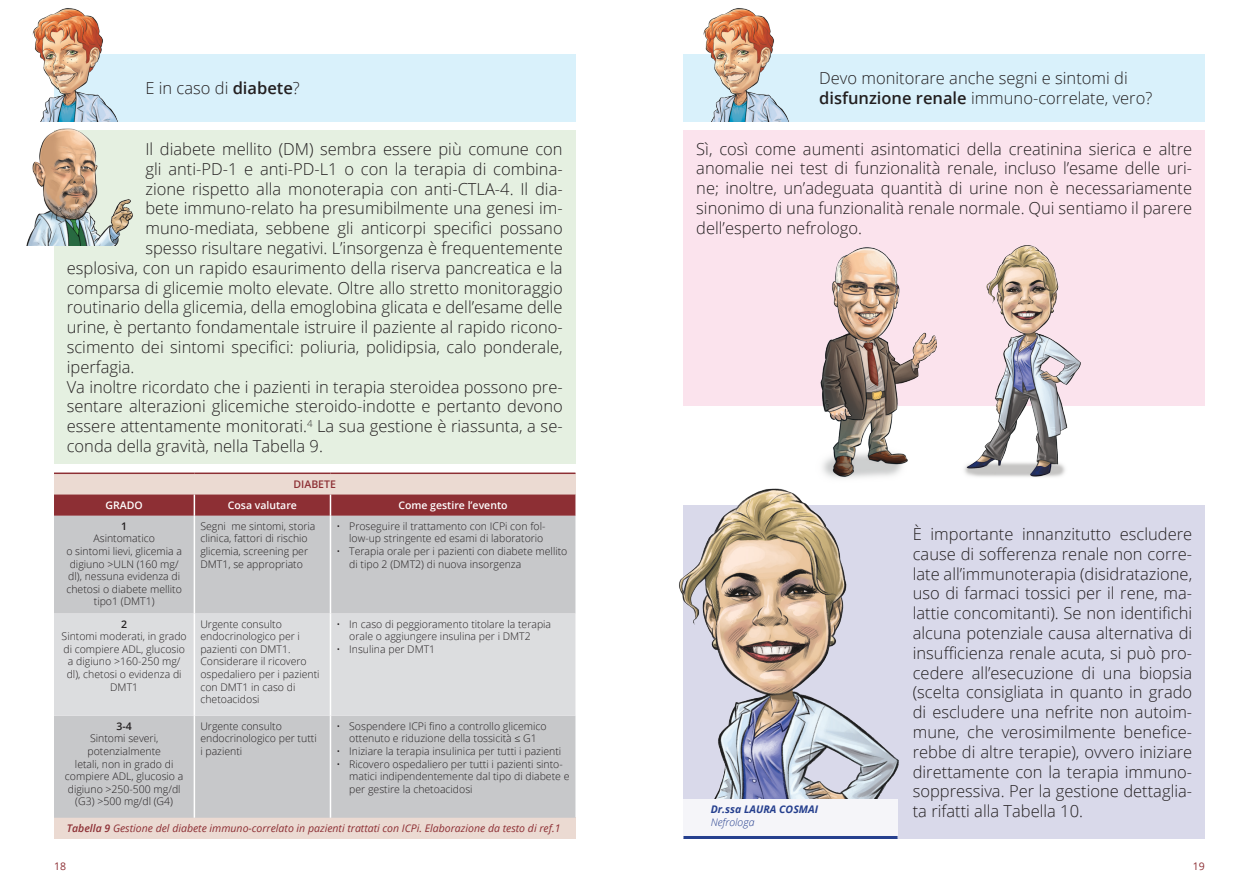
<style>
.page{position:relative;width:1259px;height:893px;background:#fff}
.page>*{position:absolute;margin:0;border:0;box-sizing:border-box;transform-origin:0 0}
.t1{font:300 16.5px/19.8px "Open Sans";color:#231f20;text-align:justify}
.t2{font:300 10.5px/12.6px "Open Sans";color:#231f20}
.t3{font:italic 10.5px "Open Sans";color:#8d2f34}
.t4{font:600 10.5px "Open Sans";color:#fff}
.t5{font:italic 700 10.5px "Open Sans";color:#253f8e}
.t6{font:italic 300 10.5px "Open Sans";color:#253f8e}
.t7{font:600 10.5px "Open Sans";color:#8d2f34}
.t8{font:600 10.5px "Open Sans";color:#231f20}
.t9{font:10.5px "Open Sans";color:#8d2f34}
.s1{font-weight:600}
.s2{font-family:"Minion Pro";font-weight:400}
</style>
<div class="page">
<div style="left:54px;top:54px;width:521px;height:67px;background:#d9f1fb"></div>
<div style="left:683px;top:54px;width:522px;height:67px;background:#d9f1fb"></div>
<div style="left:54px;top:131px;width:521px;height:333px;background:#e5f0e1"></div>
<div style="left:683px;top:131px;width:522px;height:275px;background:#fbe3ed"></div>
<div style="left:54px;top:818px;width:521px;height:21px;background:#ebdad2"></div>
<div style="left:683px;top:506px;width:522px;height:333px;background:#d9d9ea"></div>
<div style="left:54px;top:473px;width:521px;height:22px;background:#ebdad2"></div>
<div style="left:54px;top:516px;width:521px;height:302px;background:#c7c8ca"></div>
<div style="left:54px;top:614px;width:521px;height:102px;background:#dcdddf"></div>
<hr style="left:194px;top:516px;width:1px;height:98px;background:#fff">
<hr style="left:194px;top:614px;width:1px;height:102px;background:#fff">
<hr style="left:194px;top:716px;width:1px;height:102px;background:#fff">
<div style="left:54px;top:495px;width:521px;height:21px;background:#8d2f34"></div>
<hr style="left:330px;top:516px;width:1px;height:98px;background:#fff">
<hr style="left:330px;top:614px;width:1px;height:102px;background:#fff">
<hr style="left:330px;top:716px;width:1px;height:102px;background:#fff">
<hr style="left:54px;top:472px;width:140px;height:2px;background:#8d2f34">
<hr style="left:194px;top:472px;width:136px;height:2px;background:#8d2f34">
<hr style="left:330px;top:472px;width:245px;height:2px;background:#8d2f34">
<img style="left:820px;top:245px;width:261px;height:234px">
<img style="left:26px;top:8px;width:119px;height:237px">
<img style="left:703px;top:8px;width:86px;height:113px">
<img style="left:679px;top:488px;width:233px;height:351px">
<div style="left:683px;top:799px;width:214px;height:38px;background:#f5f5f9"></div>
<hr style="left:683px;top:836px;width:214px;height:3px;background:#253f8e">
<p class="t1" style="left:145px;top:78px;width:156px">E in caso di <span class="s1">diabete</span>?</p>
<p class="t1" style="left:819px;top:68px;width:335px">Devo monitorare anche segni e sintomi di <span class="s1">disfunzione renale</span> immuno-correlate, vero?</p>
<p class="t1" style="left:145px;top:139px;width:419px">Il diabete mellito (DM) sembra essere più comune con</p>
<p class="t1" style="left:145px;top:158px;width:419px">gli anti-PD-1 e anti-PD-L1 o con la terapia di combina-</p>
<p class="t1" style="left:145px;top:178px;width:419px">zione rispetto alla monoterapia con anti-CTLA-4. Il dia-</p>
<p class="t1" style="left:145px;top:198px;width:419px">bete immuno-relato ha presumibilmente una genesi im-</p>
<p class="t1" style="left:145px;top:218px;width:419px">muno-mediata, sebbene gli anticorpi specifici possano</p>
<p class="t1" style="left:145px;top:238px;width:419px">spesso risultare negativi. L’insorgenza è frequentemente</p>
<p class="t1" style="left:67px;top:257px;width:497px">esplosiva, con un rapido esaurimento della riserva pancreatica e la</p>
<p class="t1" style="left:67px;top:277px;width:497px">comparsa di glicemie molto elevate. Oltre allo stretto monitoraggio</p>
<p class="t1" style="left:67px;top:297px;width:497px">routinario della glicemia, della emoglobina glicata e dell’esame delle</p>
<p class="t1" style="left:67px;top:317px;width:497px">urine, è pertanto fondamentale istruire il paziente al rapido ricono-</p>
<p class="t1" style="left:67px;top:337px;width:497px">scimento dei sintomi specifici: poliuria, polidipsia, calo ponderale,</p>
<p class="t1" style="left:67px;top:356px;width:69px">iperfagia.</p>
<p class="t1" style="left:67px;top:376px;width:497px">Va inoltre ricordato che i pazienti in terapia steroidea possono pre-</p>
<p class="t1" style="left:67px;top:396px;width:497px">sentare alterazioni glicemiche steroido-indotte e pertanto devono</p>
<p class="t1" style="left:67px;top:416px;width:497px">essere attentamente monitorati.<sup>4</sup> La sua gestione è riassunta, a se-</p>
<p class="t1" style="left:67px;top:436px;width:258px">conda della gravità, nella Tabella 9.</p>
<p class="t1" style="left:696px;top:138px;width:497px">Sì, così come aumenti asintomatici della creatinina sierica e altre anomalie nei test di funzionalità renale, incluso l’esame delle uri&shy;ne; inoltre, un’adeguata quantità di urine non è necessariamente sinonimo di una funzionalità renale normale. Qui sentiamo il parere dell’esperto nefrologo.</p>
<p class="t7" style="left:293px;top:477px;width:44px">DIABETE</p>
<p class="t4" style="left:106px;top:498px;width:39px">GRADO</p>
<p class="t4" style="left:228px;top:498px;width:71px">Cosa valutare</p>
<p class="t4" style="left:398px;top:498px;width:111px">Come gestire l’evento</p>
<p class="t8" style="left:121px;top:519px;width:7px">1</p>
<p class="t2" style="left:66px;top:532px;width:117px;text-align:center">Asintomatico<br>o sintomi lievi, glicemia a digiuno &gt;ULN (160 mg/ dl), nessuna evidenza di chetosi o diabete mellito tipo1 (DMT1)</p>
<p class="t2" style="left:200px;top:519px;width:117px">Segni me sintomi, storia clinica, fattori di rischio glicemia, screening per<br>DMT1, se appropriato</p>
<p class="t2" style="left:336px;top:519px;width:210px;text-align:right">• Proseguire il trattamento con ICPi con fol&shy;low-up stringente ed esami di laboratorio</p>
<p class="t2" style="left:349px;top:545px;width:220px;text-indent:-13px">• Terapia orale per i pazienti con diabete mellito di tipo 2 (DMT2) di nuova insorgenza</p>
<p class="t8" style="left:121px;top:617px;width:7px">2</p>
<p class="t2" style="left:62px;top:630px;width:127px;text-align:center">Sintomi moderati, in grado di compiere ADL, glucosio a digiuno &gt;160-250 mg/ dl), chetosi o evidenza di<br>DMT1</p>
<p class="t8" style="left:116px;top:719px;width:17px">3-4</p>
<p class="t2" style="left:65px;top:732px;width:120px;text-align:center">Sintomi severi, potenzialmente<br>letali, non in grado di compiere ADL, glucosio a digiuno &gt;250-500 mg/dl (G3) &gt;500 mg/dl (G4)</p>
<p class="t2" style="left:200px;top:617px;width:121px">Urgente consulto endocrinologico per i pazienti con DMT1.<br>Considerare il ricovero ospedaliero per i pazienti con DMT1 in caso di chetoacidosi</p>
<p class="t2" style="left:349px;top:617px;width:203px;text-indent:-13px">• In caso di peggioramento titolare la terapia orale o aggiungere insulina per i DMT2</p>
<p class="t2" style="left:336px;top:642px;width:100px">• Insulina per DMT1</p>
<p class="t2" style="left:200px;top:719px;width:118px">Urgente consulto endocrinologico per tutti i pazienti</p>
<p class="t2" style="left:336px;top:719px;width:212px;text-align:center">• Sospendere ICPi fino a controllo glicemico ottenuto e riduzione della tossicità <span class="s2">≤</span> G1</p>
<p class="t2" style="left:336px;top:744px;width:226px">• Iniziare la terapia insulinica per tutti i pazienti</p>
<p class="t2" style="left:349px;top:757px;width:222px;text-indent:-13px">• Ricovero ospedaliero per tutti i pazienti sinto&shy;matici indipendentemente dal tipo di diabete e per gestire la chetoacidosi</p>
<p class="t3" style="left:67px;top:821px;width:495px"><span class="s1">Tabella 9</span> Gestione del diabete immuno-correlato in pazienti trattati con ICPi. Elaborazione da testo di ref.1</p>
<p class="t5" style="left:711px;top:802px;width:109px">Dr.ssa LAURA COSMAI</p>
<p class="t6" style="left:711px;top:815px;width:45px">Nefrologa</p>
<p class="t1" style="left:912px;top:524px;width:281px">È importante innanzitutto escludere cause di sofferenza renale non corre&shy;late all’immunoterapia (disidratazione, uso di farmaci tossici per il rene, ma&shy;lattie concomitanti). Se non identifichi alcuna potenziale causa alternativa di insufficienza renale acuta, si può pro&shy;cedere all’esecuzione di una biopsia (scelta consigliata in quanto in grado di escludere una nefrite non autoim&shy;mune, che verosimilmente benefice&shy;rebbe di altre terapie), ovvero iniziare direttamente con la terapia immuno&shy;soppressiva. Per la gestione dettaglia&shy;ta rifatti alla Tabella 10.</p>
<p class="t9" style="left:54px;top:859px;width:14px">18</p>
<p class="t9" style="left:1193px;top:859px;width:14px">19</p>
</div>
